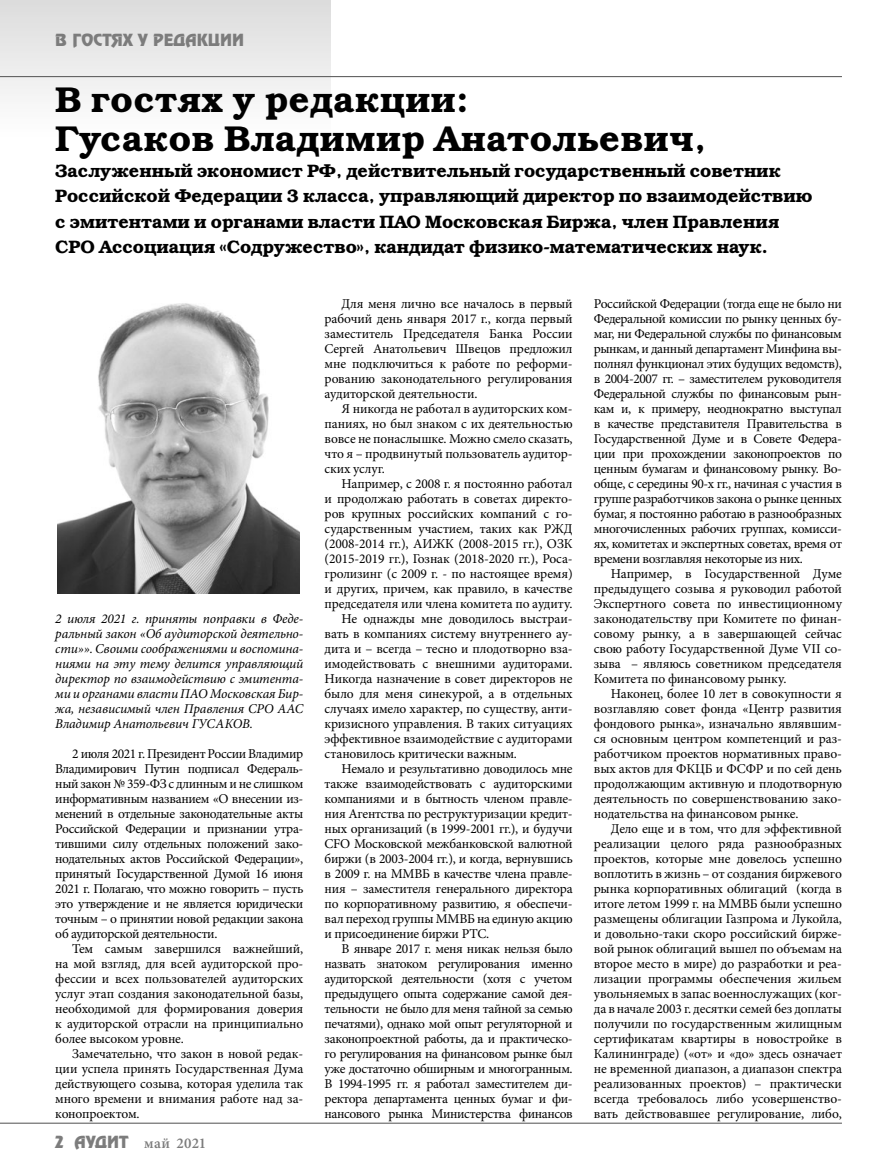
<style>
.page{position:relative;width:893px;height:1170px;background:#fff}
.page>*{position:absolute;margin:0;border:0;box-sizing:border-box;transform-origin:0 0}
.t1{font:700 36px/39px "Bookman C";letter-spacing:.02em;color:#000}
.t2{font:700 18px/25.5px "Bookman C";color:#000}
.t3{font:15px "AG Zeppelin C";letter-spacing:.01em;color:#7c7c7c}
.t4{font:600 15px "Minion Pro";letter-spacing:.01em;color:#7c7c7c}
.t5{font:13.5px/15px "Minion Pro";letter-spacing:-.015em;color:#000;text-align:justify}
.t6{font:italic 13.5px/15px "Minion Pro";letter-spacing:-.01em;color:#000;text-align:justify}
.t7{font:13.5px "Minion Pro";letter-spacing:-.035em;color:#000}
.s1{font-family:"AG Zeppelin C";font-weight:400}
</style>
<div class="page">
<div style="left:0;top:0;width:331px;height:138px;background:linear-gradient(to bottom,#dcdcdc,#fff)"></div>
<hr style="left:0;top:76px;width:842px;height:1px;background:#636363">
<hr style="left:0;top:1122px;width:842px;height:1px;background:#636363">
<img style="left:57px;top:303px;width:243px;height:290px">
<p class="t3" style="left:55px;top:31px;width:190px">В ГОСТЯХ У РЕДАКЦИИ</p>
<h1 class="t1" style="left:55px;top:80px;width:653px">В гостях у редакции:<br>Гусаков Владимир Анатольевич,</h1>
<p class="t2" style="left:55px;top:158px;width:759px">Заслуженный экономист РФ, действительный государственный советник Российской Федерации 3 класса, управляющий директор по взаимодействию с эмитентами и органами власти ПАО Московская Биржа, член Правления СРО Ассоциация «Содружество», кандидат физико-математических наук.</p>
<p class="t6" style="left:55px;top:611px;width:250px">2 июля 2021 г. приняты поправки в Феде&shy;ральный закон «Об аудиторской деятельно&shy;сти»». Своими соображениями и воспомина&shy;ниями на эту тему делится управляющий директор по взаимодействию с эмитента&shy;ми и органами власти ПАО Московская Бир&shy;жа, независимый член Правления СРО ААС Владимир Анатольевич ГУСАКОВ.</p>
<p class="t5" style="left:55px;top:746px;width:250px;text-indent:17px">2 июля 2021 г. Президент России Владимир Владимирович Путин подписал Федераль&shy;ный закон № 359-ФЗ с длинным и не слишком информативным названием «О внесении из&shy;менений в отдельные законодательные акты Российской Федерации и признании утра&shy;тившими силу отдельных положений зако&shy;нодательных актов Российской Федерации», принятый Государственной Думой 16 июня 2021 г. Полагаю, что можно говорить – пусть это утверждение и не является юридически точным – о принятии новой редакции закона об аудиторской деятельности.</p>
<p class="t5" style="left:55px;top:941px;width:250px;text-indent:17px">Тем самым завершился важнейший, на мой взгляд, для всей аудиторской про&shy;фессии и всех пользователей аудиторских услуг этап создания законодательной базы, необходимой для формирования доверия к аудиторской отрасли на принципиально более высоком уровне.</p>
<p class="t5" style="left:55px;top:1046px;width:250px;text-indent:17px">Замечательно, что закон в новой редак&shy;ции успела принять Государственная Дума действующего созыва, которая уделила так много времени и внимания работе над за&shy;конопроектом.</p>
<p class="t4" style="left:55px;top:1133px;width:152px"><span class="s1">2 АУДИТ</span> май 2021</p>
<p class="t5" style="left:325px;top:296px;width:250px;text-indent:17px">Для меня лично все началось в первый рабочий день января 2017 г., когда первый заместитель Председателя Банка России Сергей Анатольевич Швецов предложил мне подключиться к работе по реформи&shy;рованию законодательного регулирования аудиторской деятельности.</p>
<p class="t5" style="left:325px;top:401px;width:250px;text-indent:17px">Я никогда не работал в аудиторских ком&shy;паниях, но был знаком с их деятельностью вовсе не понаслышке. Можно смело сказать, что я – продвинутый пользователь аудитор&shy;ских услуг.</p>
<p class="t5" style="left:342px;top:476px;width:233px">Например, с 2008 г. я постоянно работал</p>
<p class="t5" style="left:325px;top:491px;width:250px">и продолжаю работать в советах директо-</p>
<p class="t5" style="left:325px;top:506px;width:250px">ров крупных российских компаний с го-</p>
<p class="t5" style="left:325px;top:521px;width:250px">сударственным участием, таких как РЖД</p>
<p class="t5" style="left:325px;top:536px;width:250px">(2008-2014 гг.), АИЖК (2008-2015 гг.), ОЗК</p>
<p class="t5" style="left:325px;top:551px;width:250px">(2015-2019 гг.), Гознак (2018-2020 гг.), Роса-</p>
<p class="t5" style="left:325px;top:566px;width:250px">гролизинг (с 2009 г. - по настоящее время)</p>
<p class="t5" style="left:325px;top:581px;width:250px">и других, причем, как правило, в качестве</p>
<p class="t5" style="left:325px;top:596px;width:250px">председателя или члена комитета по аудиту.</p>
<p class="t5" style="left:342px;top:611px;width:233px">Не однажды мне доводилось выстраи-</p>
<p class="t5" style="left:325px;top:626px;width:250px">вать в компаниях систему внутреннего ау-</p>
<p class="t5" style="left:325px;top:641px;width:250px">дита и – всегда – тесно и плодотворно вза-</p>
<p class="t5" style="left:325px;top:656px;width:250px">имодействовать с внешними аудиторами.</p>
<p class="t5" style="left:325px;top:671px;width:250px">Никогда назначение в совет директоров не</p>
<p class="t5" style="left:325px;top:686px;width:250px">было для меня синекурой, а в отдельных</p>
<p class="t5" style="left:325px;top:701px;width:250px">случаях имело характер, по существу, анти-</p>
<p class="t5" style="left:325px;top:716px;width:250px">кризисного управления. В таких ситуациях</p>
<p class="t5" style="left:325px;top:731px;width:250px">эффективное взаимодействие с аудиторами</p>
<p class="t5" style="left:325px;top:746px;width:194px">становилось критически важным.</p>
<p class="t5" style="left:342px;top:761px;width:233px">Немало и результативно доводилось мне</p>
<p class="t5" style="left:325px;top:776px;width:250px">также взаимодействовать с аудиторскими</p>
<p class="t5" style="left:325px;top:791px;width:250px">компаниями и в бытность членом правле-</p>
<p class="t5" style="left:325px;top:806px;width:250px">ния Агентства по реструктуризации кредит-</p>
<p class="t5" style="left:325px;top:821px;width:250px">ных организаций (в 1999-2001 гг.), и будучи</p>
<p class="t5" style="left:325px;top:836px;width:250px">CFO Московской межбанковской валютной</p>
<p class="t5" style="left:325px;top:851px;width:250px">биржи (в 2003-2004 гг.), и когда, вернувшись</p>
<p class="t5" style="left:325px;top:866px;width:250px">в 2009 г. на ММВБ в качестве члена правле-</p>
<p class="t5" style="left:325px;top:881px;width:250px">ния – заместителя генерального директора</p>
<p class="t5" style="left:325px;top:896px;width:250px">по корпоративному развитию, я обеспечи-</p>
<p class="t5" style="left:325px;top:911px;width:250px">вал переход группы ММВБ на единую акцию</p>
<p class="t5" style="left:325px;top:926px;width:166px">и присоединение биржи РТС.</p>
<p class="t5" style="left:342px;top:941px;width:233px">В январе 2017 г. меня никак нельзя было</p>
<p class="t5" style="left:325px;top:956px;width:250px">назвать знатоком регулирования именно</p>
<p class="t5" style="left:325px;top:971px;width:250px">аудиторской деятельности (хотя с учетом</p>
<p class="t5" style="left:325px;top:986px;width:250px">предыдущего опыта содержание самой дея-</p>
<p class="t5" style="left:325px;top:1001px;width:250px">тельности не было для меня тайной за семью</p>
<p class="t7" style="left:325px;top:1014px;width:250px">печатями), однако мой опыт регуляторной и</p>
<p class="t5" style="left:325px;top:1031px;width:250px">законопроектной работы, да и практическо-</p>
<p class="t5" style="left:325px;top:1046px;width:250px">го регулирования на финансовом рынке был</p>
<p class="t5" style="left:325px;top:1061px;width:250px">уже достаточно обширным и многогранным.</p>
<p class="t5" style="left:325px;top:1076px;width:250px">В 1994-1995 гг. я работал заместителем ди-</p>
<p class="t5" style="left:325px;top:1091px;width:250px">ректора департамента ценных бумаг и фи-</p>
<p class="t5" style="left:325px;top:1106px;width:250px">нансового рынка Министерства финансов</p>
<p class="t5" style="left:594px;top:296px;width:250px">Российской Федерации (тогда еще не было ни Федеральной комиссии по рынку ценных бу&shy;маг, ни Федеральной службы по финансовым рынкам, и данный департамент Минфина вы&shy;полнял функционал этих будущих ведомств), в 2004-2007 гг. – заместителем руководителя Федеральной службы по финансовым рын&shy;кам и, к примеру, неоднократно выступал в качестве представителя Правительства в Государственной Думе и в Совете Федера&shy;ции при прохождении законопроектов по ценным бумагам и финансовому рынку. Во&shy;обще, с середины 90-х гг., начиная с участия в группе разработчиков закона о рынке ценных бумаг, я постоянно работаю в разнообразных многочисленных рабочих группах, комисси&shy;ях, комитетах и экспертных советах, время от времени возглавляя некоторые из них.</p>
<p class="t5" style="left:594px;top:566px;width:250px;text-indent:17px">Например, в Государственной Думе предыдущего созыва я руководил работой Экспертного совета по инвестиционному законодательству при Комитете по финан&shy;совому рынку, а в завершающей сейчас свою работу Государственной Думе VII со&shy;зыва – являюсь советником председателя Комитета по финансовому рынку.</p>
<p class="t5" style="left:594px;top:686px;width:250px;text-indent:17px">Наконец, более 10 лет в совокупности я возглавляю совет фонда «Центр развития фондового рынка», изначально являвшим&shy;ся основным центром компетенций и раз&shy;работчиком проектов нормативных право&shy;вых актов для ФКЦБ и ФСФР и по сей день продолжающим активную и плодотворную деятельность по совершенствованию зако&shy;нодательства на финансовом рынке.</p>
<p class="t5" style="left:594px;top:821px;width:250px;text-indent:17px">Дело еще и в том, что для эффективной реализации целого ряда разнообразных проектов, которые мне довелось успешно воплотить в жизнь – от создания биржевого рынка корпоративных облигаций (когда в итоге летом 1999 г. на ММВБ были успешно размещены облигации Газпрома и Лукойла, и довольно-таки скоро российский бирже&shy;вой рынок облигаций вышел по объемам на второе место в мире) до разработки и реа&shy;лизации программы обеспечения жильем увольняемых в запас военнослужащих (ког&shy;да в начале 2003 г. десятки семей без доплаты получили по государственным жилищным сертификатам квартиры в новостройке в Калининграде) («от» и «до» здесь означает не временной диапазон, а диапазон спектра реализованных проектов) – практически всегда требовалось либо усовершенство&shy;вать действовавшее регулирование, либо,</p>
</div>
